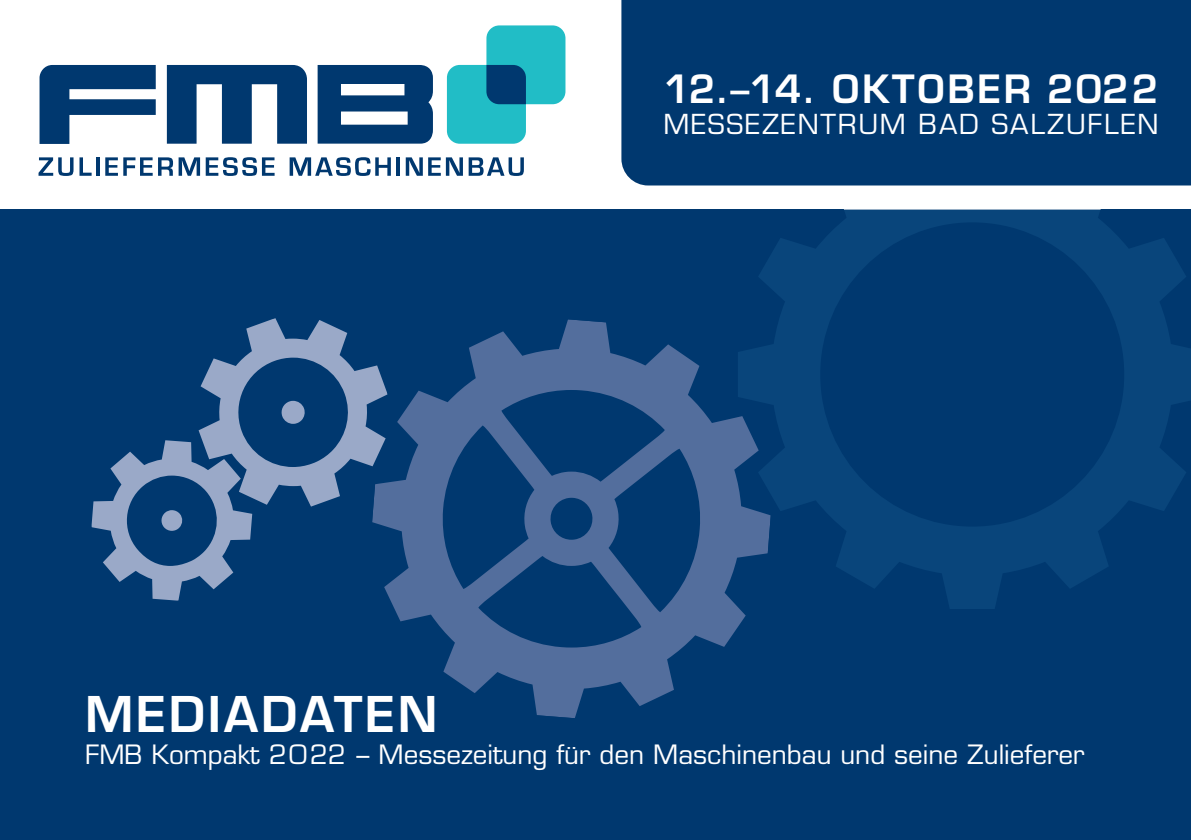
<style>
.page{position:relative;width:1191px;height:840px;background:#fff}
.page>*{position:absolute;margin:0;border:0;box-sizing:border-box;transform-origin:0 0}
.t1{font:600 48px "Eurostile LT Std";letter-spacing:.06em;color:#fff}
.t2{font:600 38px "Eurostile LT Std";letter-spacing:.075em;color:#fff}
.t3{font:26.8px "Eurostile LT Std";letter-spacing:.065em;color:#fff}
.t4{font:26px "Eurostile LT Std";color:#fff}
</style>
<div class="page">
<div style="left:0;top:210px;width:1191px;height:629px;background:#00386f"></div>
<svg style="left:388px;top:319px;width:358px;height:398px"></svg>
<svg style="left:835px;top:185px;width:273px;height:25px"></svg>
<svg style="left:738px;top:210px;width:453px;height:398px"></svg>
<svg style="left:91px;top:318px;width:297px;height:282px"></svg>
<div style="left:621px;top:0;width:570px;height:185px;background:#00386f"></div>
<svg style="left:447px;top:25px;width:118px;height:119px"></svg>
<svg style="left:40px;top:65px;width:116px;height:79px"></svg>
<svg style="left:167px;top:65px;width:140px;height:79px"></svg>
<svg style="left:318px;top:65px;width:115px;height:78px"></svg>
<svg style="left:39px;top:157px;width:53px;height:19px"></svg>
<hr style="left:96px;top:157px;width:4px;height:19px;background:#00386f">
<svg style="left:105px;top:157px;width:68px;height:19px"></svg>
<svg style="left:179px;top:157px;width:21px;height:19px"></svg>
<svg style="left:206px;top:157px;width:68px;height:19px"></svg>
<svg style="left:290px;top:157px;width:101px;height:19px"></svg>
<hr style="left:396px;top:157px;width:4px;height:19px;background:#00386f">
<svg style="left:406px;top:157px;width:118px;height:19px"></svg>
<h2 class="t2" style="left:663px;top:65px;width:497px">12.–14. OKTOBER 2022</h2>
<p class="t3" style="left:663px;top:107px;width:497px">MESSEZENTRUM BAD SALZUFLEN</p>
<h1 class="t1" style="left:85px;top:684px;width:354px">MEDIADATEN</h1>
<p class="t4" style="left:85px;top:738px;width:1001px">FMB Kompakt 2022 – Messezeitung für den Maschinenbau und seine Zulieferer</p>
</div>
